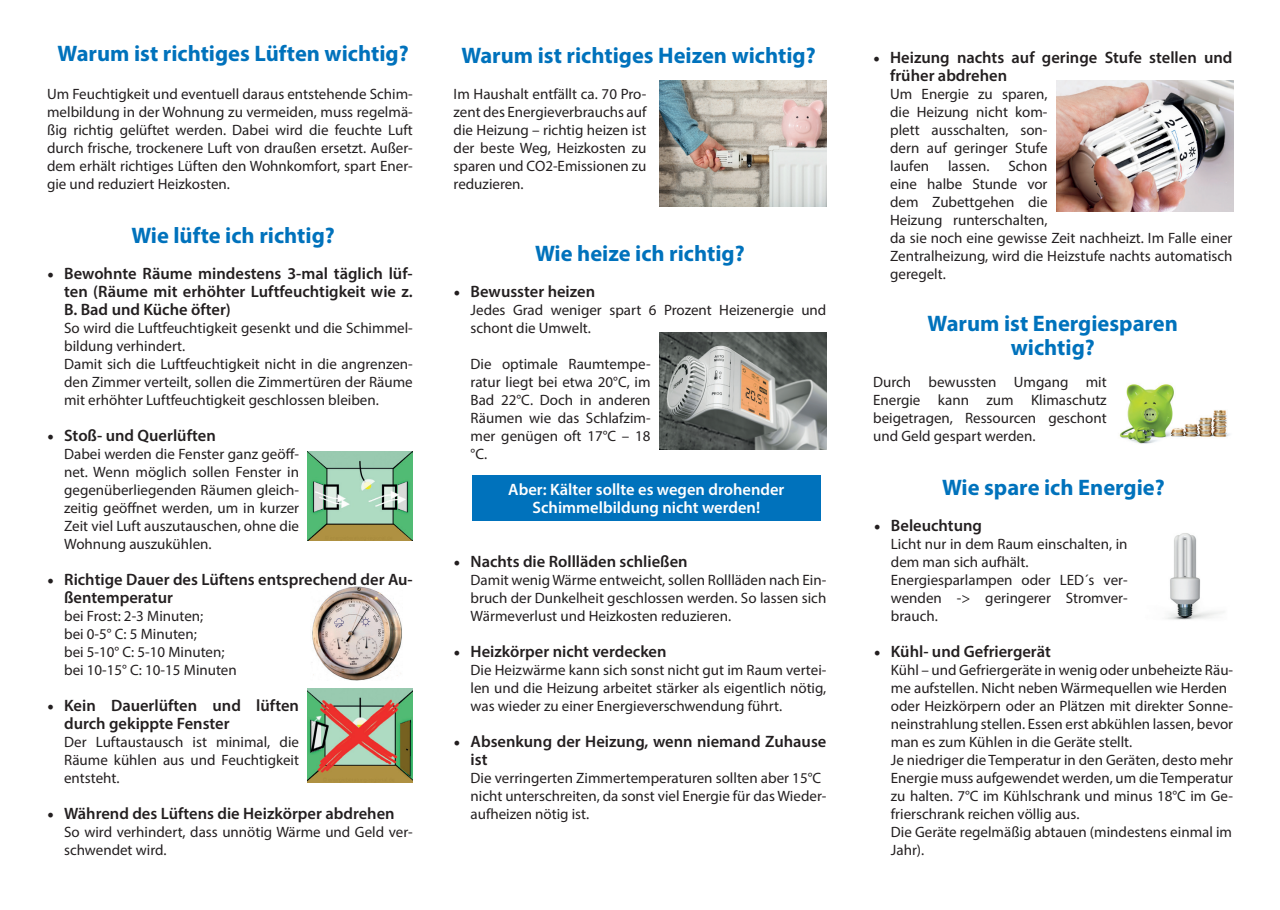
<style>
.page{position:relative;width:1280px;height:910px;background:#fff}
.page>*{position:absolute;margin:0;border:0;box-sizing:border-box;transform-origin:0 0}
.t1{font:700 22.5px/24px "Myriad Pro";color:#0072bc;text-align:center}
.t2{font:600 16.5px/18px "Myriad Pro";color:#231f20}
.t3{font:600 16.5px/18px "Myriad Pro";color:#fff;text-align:center}
.t4{font:15px/18px "Myriad Pro";color:#231f20;text-align:justify}
.s1{font-family:"Minion Pro";font-weight:400;font-size:18px}
</style>
<div class="page">
<div style="left:472px;top:475px;width:348px;height:46px;background:#0072bc"></div>
<img style="left:659px;top:81px;width:167px;height:126px">
<img style="left:659px;top:333px;width:167px;height:116px">
<img style="left:1056px;top:81px;width:177px;height:130px">
<img style="left:1166px;top:533px;width:58px;height:87px">
<img style="left:308px;top:451px;width:105px;height:89px">
<img style="left:308px;top:689px;width:105px;height:94px">
<img style="left:312px;top:587px;width:90px;height:93px">
<img style="left:1119px;top:384px;width:111px;height:60px">
<h1 class="t1" style="left:58px;top:40px;width:352px">Warum ist richtiges Lüften wichtig?</h1>
<p class="t4" style="left:47px;top:84px;width:367px">Um Feuchtigkeit und eventuell daraus entstehende Schim&shy;melbildung in der Wohnung zu vermeiden, muss regelmä&shy;ßig richtig gelüftet werden. Dabei wird die feuchte Luft durch frische, trockenere Luft von draußen ersetzt. Außer&shy;dem erhält richtiges Lüften den Wohnkomfort, spart Ener&shy;gie und reduziert Heizkosten.</p>
<h1 class="t1" style="left:131px;top:222px;width:205px">Wie lüfte ich richtig?</h1>
<h1 class="t1" style="left:461px;top:42px;width:356px">Warum ist richtiges Heizen wichtig?</h1>
<p class="t4" style="left:454px;top:84px;width:194px">Im Haushalt entfällt ca. 70 Pro&shy;zent des Energieverbrauchs auf die Heizung – richtig heizen ist der beste Weg, Heizkosten zu sparen und CO2-Emissionen zu reduzieren.</p>
<p class="t2" style="left:890px;top:48px;width:344px;text-indent:-17px"><span class="s1">•</span> Heizung nachts auf geringe Stufe stellen und früher abdrehen</p>
<p class="t4" style="left:890px;top:84px;width:159px">Um Energie zu sparen, die Heizung nicht kom&shy;plett ausschalten, son&shy;dern auf geringer Stufe laufen</p>
<p class="t4" style="left:890px;top:156px;width:344px;text-align:left;text-indent:118px">Schon<br>eine halbe Stunde vor<br>dem Zubettgehen die<br>Heizung runterschalten,<br>da sie noch eine gewisse Zeit nachheizt. Im Falle einer<br>Zentralheizung, wird die Heizstufe nachts automatisch</p>
<p class="t4" style="left:948px;top:156px;width:43px">lassen.</p>
<h1 class="t1" style="left:535px;top:240px;width:211px">Wie heize ich richtig?</h1>
<p class="t2" style="left:454px;top:282px;width:143px"><span class="s1">•</span> Bewusster heizen</p>
<p class="t4" style="left:471px;top:300px;width:357px">Jedes Grad weniger spart 6 Prozent Heizenergie und schont die Umwelt.</p>
<p class="t4" style="left:471px;top:354px;width:182px">Die optimale Raumtempe&shy;ratur liegt bei etwa 20°C, im Bad 22°C. Doch in anderen Räumen wie das Schlafzim&shy;mer genügen oft 17°C – 18 °C.</p>
<p class="t2" style="left:47px;top:264px;width:367px"><span class="s1">•</span> Bewohnte Räume mindestens 3-mal täglich lüf-</p>
<p class="t4" style="left:890px;top:264px;width:57px">geregelt.</p>
<p class="t2" style="left:64px;top:282px;width:350px">ten (Räume mit erhöhter Luftfeuchtigkeit wie z.<br>B. Bad und Küche öfter)</p>
<p class="t4" style="left:64px;top:318px;width:350px;text-align:left">So wird die Luftfeuchtigkeit gesenkt und die Schimmel&shy;bildung verhindert.<br>Damit sich die Luftfeuchtigkeit nicht in die angrenzen&shy;den Zimmer verteilt, sollen die Zimmertüren der Räume mit erhöhter Luftfeuchtigkeit geschlossen bleiben.</p>
<p class="t2" style="left:47px;top:426px;width:170px"><span class="s1">•</span> Stoß- und Querlüften</p>
<p class="t4" style="left:64px;top:444px;width:236px">Dabei werden die Fenster ganz geöff&shy;net. Wenn möglich sollen Fenster in gegenüberliegenden Räumen gleich&shy;zeitig geöffnet werden, um in kurzer Zeit viel Luft auszutauschen, ohne die Wohnung auszukühlen.</p>
<p class="t2" style="left:64px;top:570px;width:350px;text-indent:-17px"><span class="s1">•</span> Richtige Dauer des Lüftens entsprechend der Au&shy;ßentemperatur</p>
<p class="t4" style="left:64px;top:606px;width:174px;text-align:left">bei Frost: 2-3 Minuten;<br>bei 0-5° C: 5 Minuten;<br>bei 5-10° C: 5-10 Minuten; bei 10-15° C: 10-15 Minuten</p>
<p class="t2" style="left:64px;top:696px;width:236px;text-indent:-17px"><span class="s1">•</span> Kein Dauerlüften und lüften durch gekippte Fenster</p>
<p class="t4" style="left:64px;top:732px;width:236px">Der Luftaustausch ist minimal, die Räume kühlen aus und Feuchtigkeit entsteht.</p>
<p class="t2" style="left:47px;top:804px;width:349px"><span class="s1">•</span> Während des Lüftens die Heizkörper abdrehen</p>
<p class="t4" style="left:64px;top:822px;width:350px">So wird verhindert, dass unnötig Wärme und Geld ver&shy;schwendet wird.</p>
<h1 class="t1" style="left:928px;top:311px;width:252px">Warum ist Energiesparen wichtig?</h1>
<p class="t4" style="left:873px;top:372px;width:235px">Durch bewussten Umgang mit Energie kann zum Klimaschutz beigetragen, Ressourcen geschont und Geld gespart werden.</p>
<h1 class="t1" style="left:942px;top:474px;width:224px">Wie spare ich Energie?</h1>
<p class="t2" style="left:874px;top:516px;width:110px"><span class="s1">•</span> Beleuchtung</p>
<p class="t4" style="left:891px;top:534px;width:238px;text-align:left">Licht nur in dem Raum einschalten, in dem man sich aufhält.<br>Energiesparlampen oder LED´s ver&shy;wenden -&gt; geringerer Stromver&shy;brauch.</p>
<p class="t2" style="left:874px;top:642px;width:178px"><span class="s1">•</span> Kühl- und Gefriergerät</p>
<p class="t4" style="left:891px;top:660px;width:344px;text-align:left">Kühl – und Gefriergeräte in wenig oder unbeheizte Räu&shy;me aufstellen. Nicht neben Wärmequellen wie Herden oder Heizkörpern oder an Plätzen mit direkter Sonne&shy;neinstrahlung stellen. Essen erst abkühlen lassen, bevor man es zum Kühlen in die Geräte stellt.<br>Je niedriger die Temperatur in den Geräten, desto mehr Energie muss aufgewendet werden, um die Temperatur zu halten. 7°C im Kühlschrank und minus 18°C im Ge&shy;frierschrank reichen völlig aus.<br>Die Geräte regelmäßig abtauen (mindestens einmal im Jahr).</p>
<p class="t3" style="left:508px;top:480px;width:278px">Aber: Kälter sollte es wegen drohender<br>Schimmelbildung nicht werden!</p>
<p class="t2" style="left:454px;top:552px;width:236px"><span class="s1">•</span> Nachts die Rollläden schließen</p>
<p class="t4" style="left:471px;top:570px;width:357px">Damit wenig Wärme entweicht, sollen Rollläden nach Ein&shy;bruch der Dunkelheit geschlossen werden. So lassen sich Wärmeverlust und Heizkosten reduzieren.</p>
<p class="t2" style="left:454px;top:642px;width:214px"><span class="s1">•</span> Heizkörper nicht verdecken</p>
<p class="t4" style="left:471px;top:660px;width:357px">Die Heizwärme kann sich sonst nicht gut im Raum vertei&shy;len und die Heizung arbeitet stärker als eigentlich nötig, was wieder zu einer Energieverschwendung führt.</p>
<p class="t2" style="left:471px;top:732px;width:357px;text-indent:-17px"><span class="s1">•</span> Absenkung der Heizung, wenn niemand Zuhause ist</p>
<p class="t4" style="left:471px;top:768px;width:357px;text-align:left">Die verringerten Zimmertemperaturen sollten aber 15°C nicht unterschreiten, da sonst viel Energie für das Wieder&shy;aufheizen nötig ist.</p>
</div>
